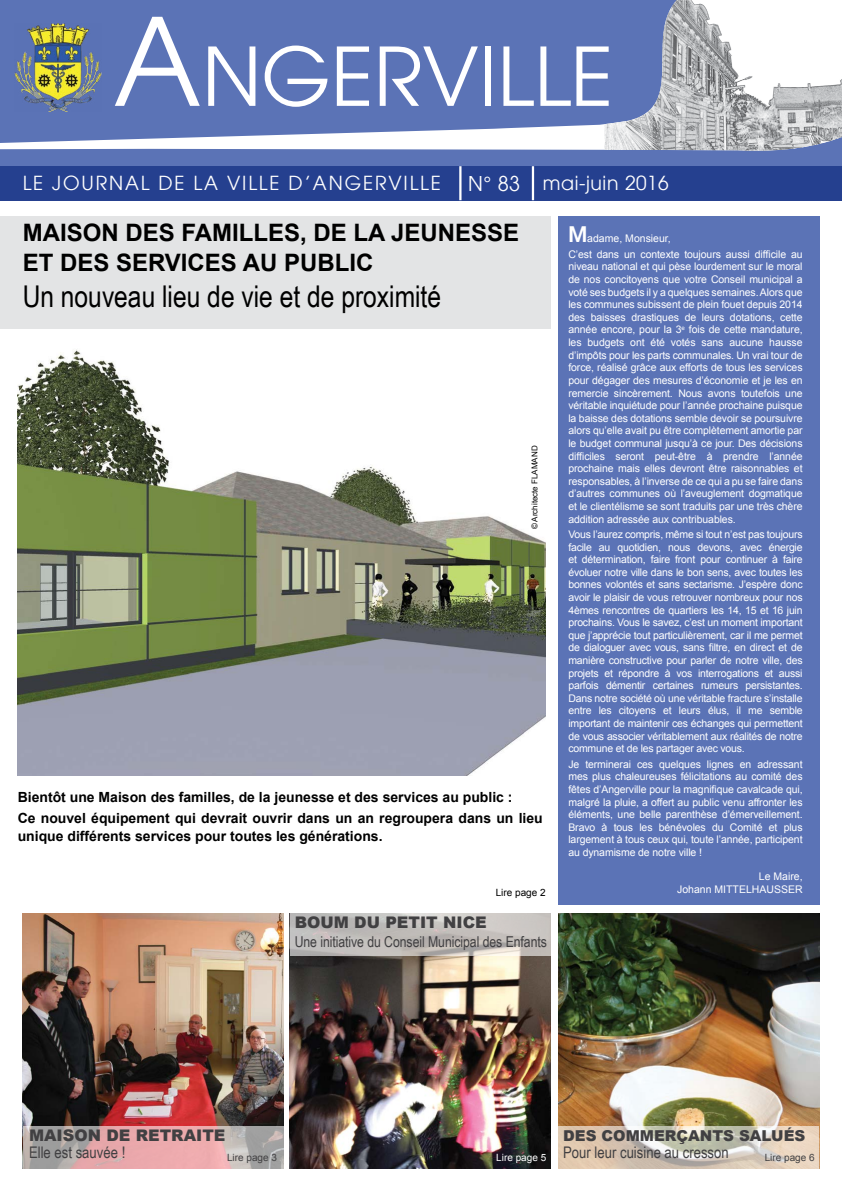
<style>
.page{position:relative;width:842px;height:1191px;background:#fff}
.page>*{position:absolute;margin:0;border:0;box-sizing:border-box;transform-origin:0 0}
.t1{font:80px "Avant Garde";color:#fff}
.t2{font:30px "Arial Narrow";color:#000}
.t3{font:700 24px/30px "Arial";color:#000}
.t4{font:19px "Avant Garde";letter-spacing:.095em;color:#fff}
.t5{font:19px "Avant Garde";letter-spacing:.03em;color:#fff}
.t6{font:16px "Arial Narrow";color:#414042}
.t7{font:900 16px "Arial";color:#414042}
.t8{font:15px "Arial Narrow";letter-spacing:-.005em;color:#414042}
.t9{font:900 15px "Arial";color:#414042}
.t10{font:700 14px/20.8px "Arial";color:#000}
.t11{font:10.5px/12.6px "Arial";letter-spacing:-.01em;color:#fff;text-align:justify}
.t12{font:10px "Arial";color:#414042}
.t13{font:10px "Arial";color:#fff}
.t14{font:10px "Arial";color:#000}
.t15{font:8px "Arial";color:#000}
.s1{font-size:120px}
.s2{font-size:20px}
.s3{font-family:"Avant Garde";font-weight:600;font-size:21px}
</style>
<div class="page">
<img style="left:18px;top:349px;width:528px;height:426px">
<img style="left:23px;top:913px;width:260px;height:213px">
<img style="left:558px;top:913px;width:261px;height:213px">
<div style="left:0;top:0;width:842px;height:171px;background:#5b73b6"></div>
<svg style="left:0;top:73px;width:604px;height:77px"></svg>
<img style="left:604px;top:0;width:238px;height:151px">
<img style="left:15px;top:23px;width:87px;height:88px">
<div style="left:0;top:166px;width:842px;height:34px;background:#25408f"></div>
<hr style="left:459px;top:166px;width:2px;height:34px;background:#fff">
<hr style="left:532px;top:166px;width:2px;height:34px;background:#fff">
<img style="left:290px;top:955px;width:261px;height:213px">
<svg style="left:23px;top:1126px;width:260px;height:42px;background:#cda9aa"></svg>
<svg style="left:558px;top:1126px;width:261px;height:42px;background:#d7cbbb"></svg>
<svg style="left:290px;top:913px;width:261px;height:42px;background:#c3bfbc"></svg>
<div style="left:558px;top:217px;width:261px;height:688px;background:#5b73b6"></div>
<div style="left:0;top:217px;width:551px;height:112px;background:#e3e4e5"></div>
<h1 class="t1" style="left:113px;top:28px;width:502px"><span class="s1">A</span>NGERVILLE</h1>
<h3 class="t4" style="left:23px;top:172px;width:420px">LE JOURNAL DE LA VILLE D’ANGERVILLE</h3>
<h3 class="t5" style="left:468px;top:172px;width:202px"><span class="s2">N° 83</span> mai-juin 2016</h3>
<h3 class="t3" style="left:23px;top:218px;width:498px">MAISON DES FAMILLES, DE LA JEUNESSE<br>ET DES SERVICES AU PUBLIC</h3>
<h2 class="t2" style="left:23px;top:274px;width:420px">Un nouveau lieu de vie et de proximité</h2>
<p class="t15" style="left:529px;top:529px;width:85px;rotate:-90deg">© Architecte FLAMAND</p>
<h3 class="t10" style="left:18px;top:787px;width:527px">Bientôt une Maison des familles, de la jeunesse et des services au public :<br>Ce nouvel équipement qui devrait ouvrir dans un an regroupera dans un lieu</h3>
<h3 class="t10" style="left:18px;top:825px;width:366px">unique différents services pour toutes les générations.</h3>
<p class="t14" style="left:496px;top:886px;width:52px">Lire page 2</p>
<h3 class="t7" style="left:295px;top:910px;width:193px">BOUM DU PETIT NICE</h3>
<h3 class="t8" style="left:295px;top:930px;width:254px">Une initiative du Conseil Municipal des Enfants</h3>
<p class="t11" style="left:568px;top:231px;width:236px;line-height:15.4px"><span class="s3">M</span>adame, Monsieur,<br>C’est dans un contexte toujours aussi difficile au</p>
<p class="t11" style="left:568px;top:260px;width:236px">niveau national et qui pèse lourdement sur le moral de nos concitoyens que votre Conseil municipal a voté ses budgets il y a quelques semaines. Alors que les communes subissent de plein fouet depuis 2014 des baisses drastiques de leurs dotations, cette année encore, pour la 3<sup>e</sup> fois de cette mandature, les budgets ont été votés sans aucune hausse d’impôts pour les parts communales. Un vrai tour de force, réalisé grâce aux efforts de tous les services pour dégager des mesures d’économie et je les en remercie sincèrement. Nous avons toutefois une véritable inquiétude pour l’année prochaine puisque la baisse des dotations semble devoir se poursuivre alors qu’elle avait pu être complètement amortie par le budget communal jusqu’à ce jour. Des décisions difficiles seront peut-être à prendre l’année prochaine mais elles devront être raisonnables et responsables, à l’inverse de ce qui a pu se faire dans d’autres communes où l’aveuglement dogmatique et le clientélisme se sont traduits par une très chère addition adressée aux contribuables.</p>
<p class="t11" style="left:568px;top:528px;width:236px">Vous l’aurez compris, même si tout n’est pas toujours facile au quotidien, nous devons, avec énergie et détermination, faire front pour continuer à faire évoluer notre ville dans le bon sens, avec toutes les bonnes volontés et sans sectarisme. J’espère donc avoir le plaisir de vous retrouver nombreux pour nos 4èmes rencontres de quartiers les 14, 15 et 16 juin prochains. Vous le savez, c’est un moment important que j’apprécie tout particulièrement, car il me permet de dialoguer avec vous, sans filtre, en direct et de manière constructive pour parler de notre ville, des projets et répondre à vos interrogations et aussi parfois démentir certaines rumeurs persistantes.<br>Dans notre société où une véritable fracture s’installe entre les citoyens et leurs élus, il me semble important de maintenir ces échanges qui permettent de vous associer véritablement aux réalités de notre commune et de les partager avec vous.</p>
<p class="t11" style="left:568px;top:758px;width:236px">Je terminerai ces quelques lignes en adressant mes plus chaleureuses félicitations au comité des fêtes d’Angerville pour la magnifique cavalcade qui, malgré la pluie, a offert au public venu affronter les éléments, une belle parenthèse d’émerveillement.<br>Bravo à tous les bénévoles du Comité et plus largement à tous ceux qui, toute l’année, participent au dynamisme de notre ville !</p>
<p class="t11" style="left:677px;top:870px;width:127px;text-align:right">Le Maire,<br>Johann MITTELHAUSSER</p>
<h3 class="t7" style="left:29px;top:1124px;width:198px">MAISON DE RETRAITE</h3>
<h3 class="t6" style="left:29px;top:1141px;width:98px">Elle est sauvée !</h3>
<p class="t12" style="left:227px;top:1151px;width:52px">Lire page 3</p>
<p class="t13" style="left:496px;top:1151px;width:52px">Lire page 5</p>
<h3 class="t9" style="left:563px;top:1125px;width:244px">DES COMMERÇANTS SALUÉS</h3>
<h3 class="t6" style="left:563px;top:1141px;width:167px">Pour leur cuisine au cresson</h3>
<p class="t12" style="left:765px;top:1151px;width:52px">Lire page 6</p>
</div>
